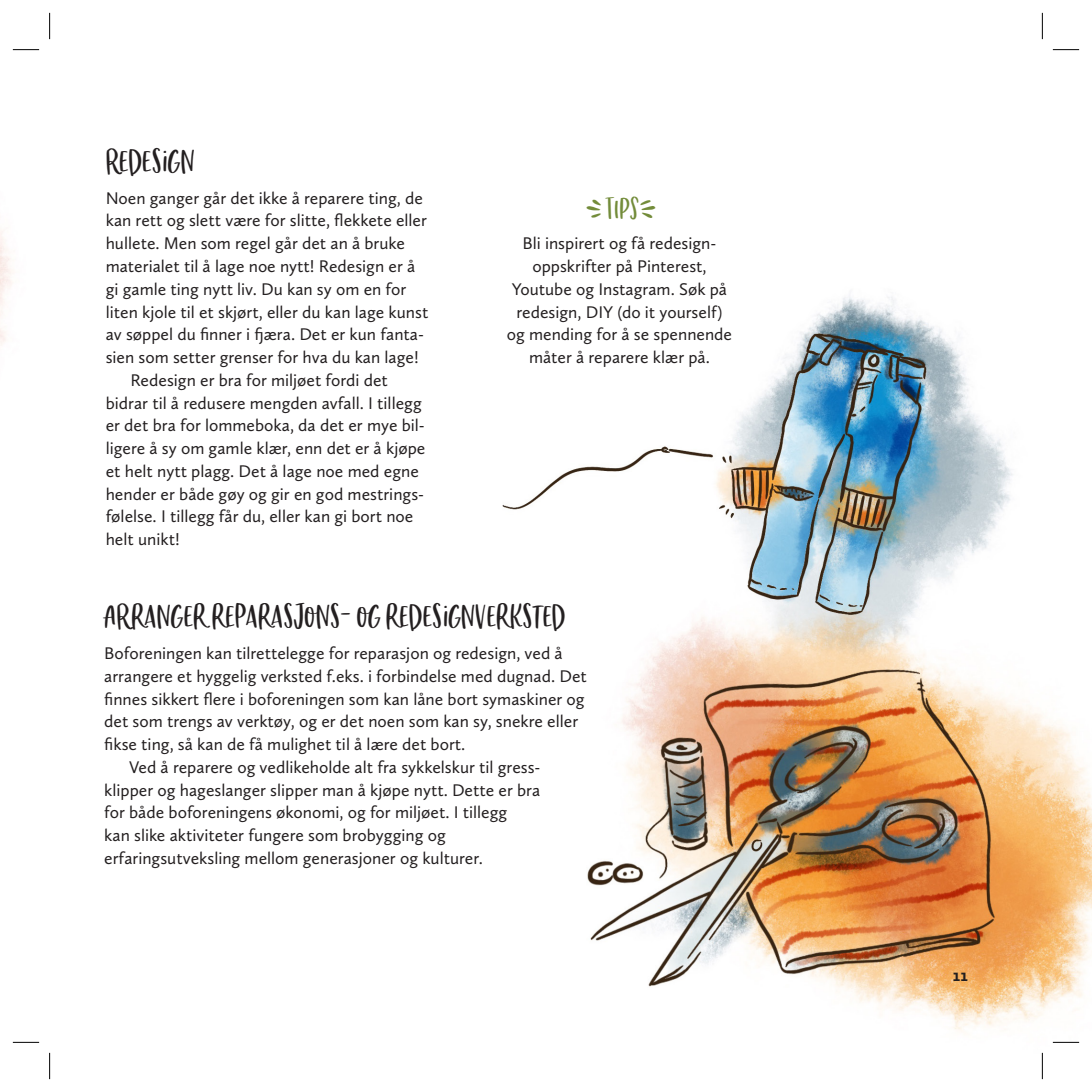
<style>
.page{position:relative;width:1092px;height:1092px;background:#fff}
.page>*{position:absolute;margin:0;border:0;box-sizing:border-box;transform-origin:0 0}
.t1{font:42px "Chinup Buttercup Cutecaps";color:#231f20}
.t2{font:35px "Chinup Buttercup Cutecaps";color:#738c3a}
.t3{font:17.5px/22.8px "Calluna Sans";color:#231f20;text-align:center}
.t4{font:700 17.5px "Calluna Sans";color:#231f20}
.s1{font-family:"Chinup Buttercup Elements"}
</style>
<div class="page">
<img style="left:0;top:12px;width:1091px;height:1068px">
<hr style="left:13px;top:49px;width:26px;height:2px;background:#fff">
<hr style="left:1052px;top:49px;width:26px;height:2px;background:#fff">
<hr style="left:13px;top:1041px;width:26px;height:2px;background:#fff">
<hr style="left:1052px;top:1041px;width:26px;height:2px;background:#fff">
<hr style="left:49px;top:13px;width:2px;height:26px;background:#fff">
<hr style="left:49px;top:1052px;width:2px;height:26px;background:#fff">
<hr style="left:1041px;top:13px;width:2px;height:26px;background:#fff">
<hr style="left:1041px;top:1052px;width:2px;height:26px;background:#fff">
<svg style="left:13px;top:49px;width:26px;height:1px"></svg>
<svg style="left:1052px;top:49px;width:26px;height:1px"></svg>
<svg style="left:13px;top:1041px;width:26px;height:1px"></svg>
<svg style="left:1053px;top:1041px;width:25px;height:1px"></svg>
<svg style="left:49px;top:13px;width:1px;height:26px"></svg>
<svg style="left:49px;top:1052px;width:1px;height:26px"></svg>
<svg style="left:1041px;top:13px;width:1px;height:26px"></svg>
<svg style="left:1041px;top:1053px;width:1px;height:25px"></svg>
<h1 class="t1" style="left:106px;top:139px;width:91px">REDESIGN</h1>
<p class="t3" style="left:106px;top:186px;width:319px">Noen ganger går det ikke å reparere ting, de</p>
<p class="t3" style="left:106px;top:209px;width:323px">kan rett og slett være for slitte, flekkete eller</p>
<p class="t3" style="left:106px;top:232px;width:301px">hullete. Men som regel går det an å bruke</p>
<p class="t3" style="left:106px;top:254px;width:311px">materialet til å lage noe nytt! Redesign er å</p>
<p class="t3" style="left:106px;top:277px;width:302px">gi gamle ting nytt liv. Du kan sy om en for</p>
<p class="t3" style="left:106px;top:300px;width:324px">liten kjole til et skjørt, eller du kan lage kunst</p>
<p class="t3" style="left:106px;top:323px;width:320px">av søppel du finner i fjæra. Det er kun fanta-</p>
<p class="t3" style="left:106px;top:345px;width:314px">sien som setter grenser for hva du kan lage!</p>
<p class="t3" style="left:130px;top:368px;width:259px">Redesign er bra for miljøet fordi det</p>
<p class="t3" style="left:106px;top:391px;width:317px">bidrar til å redusere mengden avfall. I tillegg</p>
<p class="t3" style="left:106px;top:414px;width:320px">er det bra for lommeboka, da det er mye bil-</p>
<p class="t3" style="left:106px;top:436px;width:321px">ligere å sy om gamle klær, enn det er å kjøpe</p>
<p class="t3" style="left:106px;top:459px;width:314px">et helt nytt plagg. Det å lage noe med egne</p>
<p class="t3" style="left:106px;top:482px;width:320px">hender er både gøy og gir en god mestrings-</p>
<p class="t3" style="left:106px;top:505px;width:309px">følelse. I tillegg får du, eller kan gi bort noe</p>
<p class="t3" style="left:106px;top:527px;width:76px">helt unikt!</p>
<h2 class="t2" style="left:583px;top:190px;width:74px"><span class="s1">V</span>TIPS<span class="s1">W</span></h2>
<p class="t3" style="left:507px;top:232px;width:227px">Bli inspirert og få redesign&shy;oppskrifter på Pinterest,<br>Youtube og Instagram. Søk på redesign, DIY (do it yourself) og mending for å se spennende måter å reparere klær på.</p>
<h1 class="t1" style="left:104px;top:594px;width:463px">ARRANGER REPARASJONS- OG REDESIGNVERKSTED</h1>
<p class="t3" style="left:104px;top:641px;width:460px">Boforeningen kan tilrettelegge for reparasjon og redesign, ved å</p>
<p class="t3" style="left:104px;top:664px;width:484px">arrangere et hyggelig verksted f.eks. i forbindelse med dugnad. Det</p>
<p class="t3" style="left:104px;top:687px;width:482px">finnes sikkert flere i boforeningen som kan låne bort symaskiner og</p>
<p class="t3" style="left:104px;top:709px;width:475px">det som trengs av verktøy, og er det noen som kan sy, snekre eller</p>
<p class="t3" style="left:104px;top:732px;width:363px">fikse ting, så kan de få mulighet til å lære det bort.</p>
<p class="t3" style="left:129px;top:755px;width:413px">Ved å reparere og vedlikeholde alt fra sykkelskur til gress-</p>
<p class="t3" style="left:104px;top:778px;width:437px">klipper og hageslanger slipper man å kjøpe nytt. Dette er bra</p>
<p class="t3" style="left:104px;top:800px;width:404px">for både boforeningens økonomi, og for miljøet. I tillegg</p>
<p class="t3" style="left:104px;top:823px;width:343px">kan slike aktiviteter fungere som brobygging og</p>
<p class="t3" style="left:104px;top:846px;width:380px">erfaringsutveksling mellom generasjoner og kulturer.</p>
<p class="t4" style="left:952px;top:964px;width:16px">11</p>
</div>
